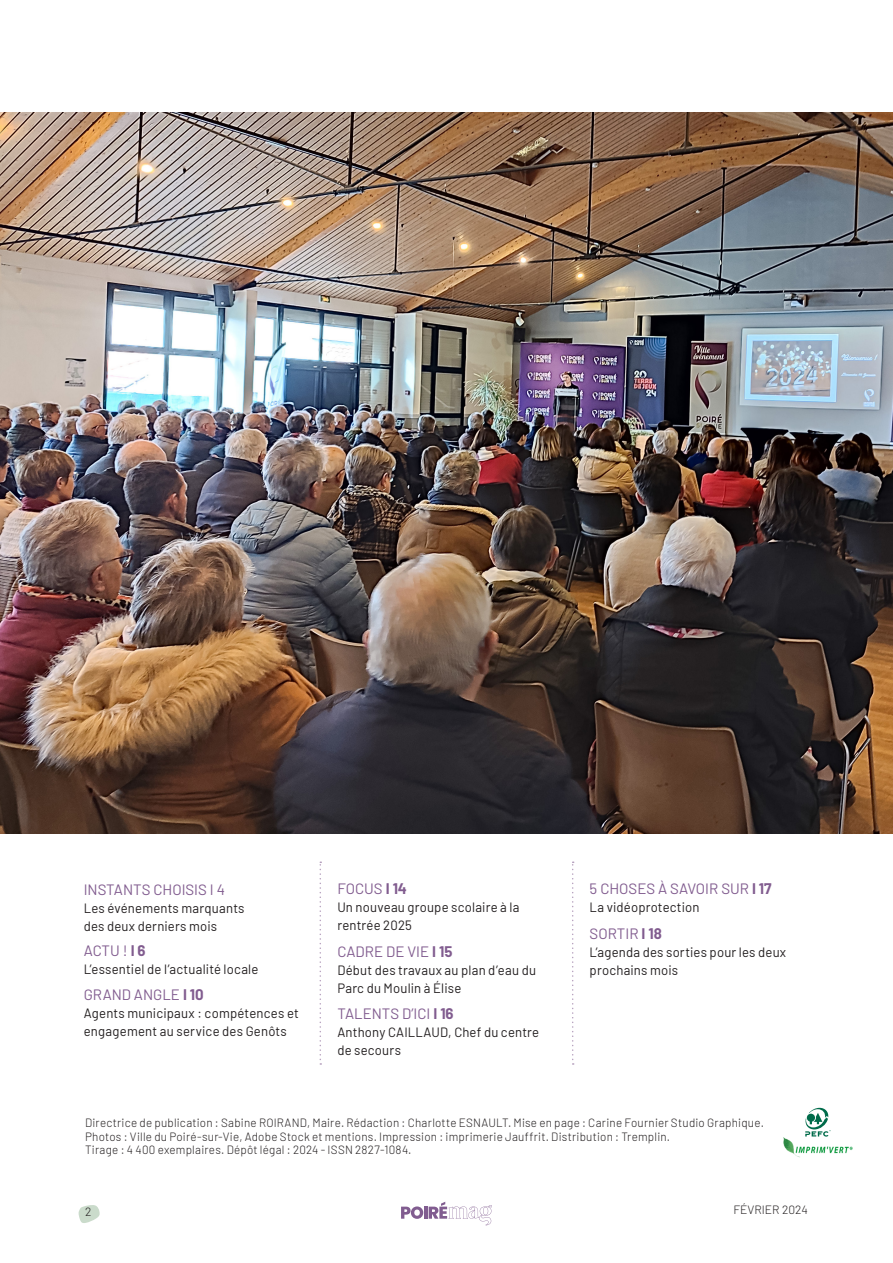
<style>
.page{position:relative;width:893px;height:1263px;background:#fff}
.page>*{position:absolute;margin:0;border:0;box-sizing:border-box;transform-origin:0 0}
.t1{font:15px "Barlow";color:#815c8f}
.t2{font:13.5px/18px "Barlow";letter-spacing:.015em;color:#231f20}
.t3{font:300 12px "Barlow";letter-spacing:.02em;color:#231f20}
.t4{font:300 12px "Barlow";color:#231f20}
.s1{font-weight:700}
</style>
<div class="page">
<svg style="left:78px;top:1205px;width:22px;height:18px"></svg>
<svg style="left:401px;top:1206px;width:22px;height:13px"></svg>
<hr style="left:424px;top:1206px;width:4px;height:13px;background:#815d90">
<svg style="left:429px;top:1202px;width:63px;height:23px"></svg>
<img style="left:0;top:113px;width:893px;height:720px">
<svg style="left:320px;top:861px;width:1px;height:204px"></svg>
<svg style="left:572px;top:861px;width:2px;height:204px"></svg>
<img style="left:783px;top:1137px;width:70px;height:21px">
<svg style="left:805px;top:1108px;width:26px;height:28px"></svg>
<p class="t1" style="left:84px;top:879px;width:143px">INSTANTS CHOISIS I 4</p>
<p class="t2" style="left:84px;top:898px;width:162px">Les événements marquants</p>
<p class="t2" style="left:84px;top:916px;width:135px">des deux derniers mois</p>
<p class="t1" style="left:84px;top:940px;width:63px">ACTU ! <span class="s1">I 6</span></p>
<p class="t2" style="left:84px;top:959px;width:176px">L’essentiel de l’actualité locale</p>
<p class="t1" style="left:84px;top:984px;width:122px">GRAND ANGLE <span class="s1">I 10</span></p>
<p class="t2" style="left:84px;top:1003px;width:217px">Agents municipaux : compétences et engagement au service des Genôts</p>
<p class="t1" style="left:337px;top:877px;width:71px">FOCUS <span class="s1">I 14</span></p>
<p class="t2" style="left:337px;top:897px;width:184px">Un nouveau groupe scolaire à la rentrée 2025</p>
<p class="t1" style="left:337px;top:940px;width:117px">CADRE DE VIE <span class="s1">I 15</span></p>
<p class="t2" style="left:337px;top:959px;width:200px">Début des travaux au plan d’eau du<br>Parc du Moulin à Élise</p>
<p class="t1" style="left:337px;top:1003px;width:118px">TALENTS D’ICI <span class="s1">I 16</span></p>
<p class="t2" style="left:337px;top:1022px;width:203px">Anthony CAILLAUD, Chef du centre de secours</p>
<p class="t1" style="left:590px;top:877px;width:184px">5 CHOSES À SAVOIR SUR <span class="s1">I 17</span></p>
<p class="t2" style="left:590px;top:897px;width:111px">La vidéoprotection</p>
<p class="t1" style="left:590px;top:922px;width:74px">SORTIR <span class="s1">I 18</span></p>
<p class="t2" style="left:590px;top:941px;width:198px">L’agenda des sorties pour les deux prochains mois</p>
<p class="t3" style="left:85px;top:1114px;width:680px">Directrice de publication : Sabine ROIRAND, Maire. Rédaction : Charlotte ESNAULT. Mise en page : Carine Fournier Studio Graphique.</p>
<p class="t3" style="left:85px;top:1128px;width:587px">Photos : Ville du Poiré-sur-Vie, Adobe Stock et mentions. Impression : imprimerie Jauffrit. Distribution : Tremplin.</p>
<p class="t3" style="left:85px;top:1141px;width:328px">Tirage : 4 400 exemplaires. Dépôt légal : 2024 - ISSN 2827-1084.</p>
<p class="t3" style="left:85px;top:1203px;width:8px">2</p>
<p class="t4" style="left:733px;top:1201px;width:76px">FÉVRIER 2024</p>
</div>
